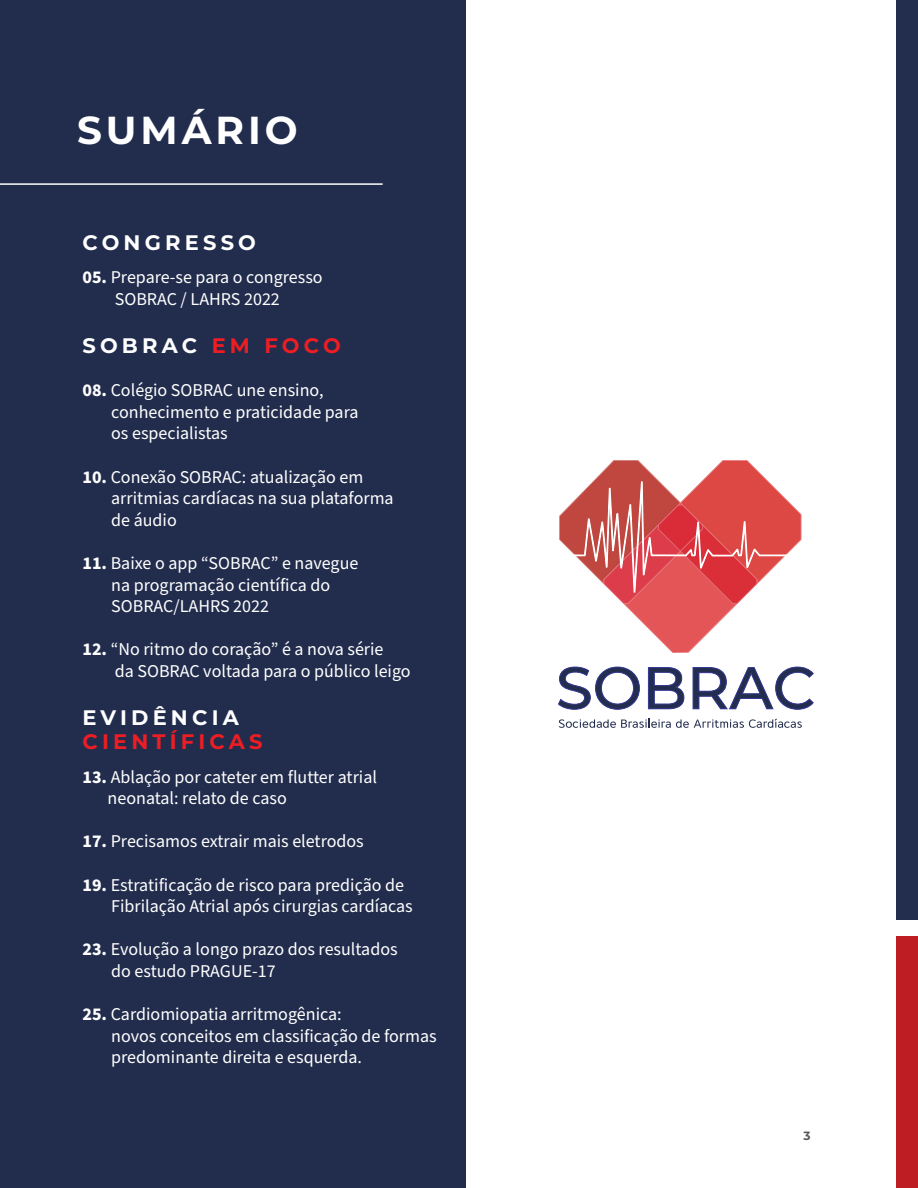
<style>
.page{position:relative;width:918px;height:1188px;background:#fff}
.page>*{position:absolute;margin:0;border:0;box-sizing:border-box;transform-origin:0 0}
.t1{font:500 58.95px "Montserrat";color:#232d4e}
.t2{font:700 39px "Montserrat";letter-spacing:.1em;color:#fff}
.t3{font:700 21px "Montserrat";letter-spacing:.2em;color:#fff}
.t4{font:700 21px "Montserrat";letter-spacing:.2em;color:#ee1d23}
.t5{font:18px/21.6px "Source Sans Pro";color:#fff}
.t6{font:700 12px "Montserrat";color:#57585a}
.s1{font-weight:700}
.s2{color:#ee1d23}
</style>
<div class="page">
<div style="left:0;top:0;width:465px;height:1188px;background:#222d4d"></div>
<div style="left:897px;top:0;width:21px;height:920px;background:#232d4e"></div>
<div style="left:897px;top:936px;width:21px;height:252px;background:#be1e23"></div>
<hr style="left:0;top:183px;width:383px;height:2px;background:#fff">
<svg style="left:559px;top:719px;width:243px;height:9px"></svg>
<svg style="left:559px;top:460px;width:242px;height:193px"></svg>
<h2 class="t2" style="left:77px;top:102px;width:222px">SUMÁRIO</h2>
<p class="t3" style="left:82px;top:227px;width:175px">CONGRESSO</p>
<p class="t5" style="left:82px;top:267px;width:242px;text-align:center"><span class="s1">05.</span> Prepare-se para o congresso<br>SOBRAC / LAHRS 2022</p>
<p class="t3" style="left:82px;top:330px;width:260px">SOBRAC <span class="s2">EM FOCO</span></p>
<p class="t5" style="left:111px;top:380px;width:249px;text-indent:-29px"><span class="s1">08.</span> Colégio SOBRAC une ensino, conhecimento e praticidade para os especialistas</p>
<p class="t5" style="left:111px;top:466px;width:284px;text-indent:-29px"><span class="s1">10.</span> Conexão SOBRAC: atualização em arritmias cardíacas na sua plataforma de áudio</p>
<p class="t5" style="left:111px;top:553px;width:249px;text-indent:-29px"><span class="s1">11.</span> Baixe o app “SOBRAC” e navegue na programação científica do<br>SOBRAC/LAHRS 2022</p>
<p class="t5" style="left:115px;top:639px;width:297px;text-indent:-32px"><span class="s1">12.</span> “No ritmo do coração” é a nova série<br>da SOBRAC voltada para o público leigo</p>
<p class="t3" style="left:82px;top:702px;width:158px">EVIDÊNCIA</p>
<p class="t4" style="left:82px;top:726px;width:182px">CIENTÍFICAS</p>
<p class="t5" style="left:108px;top:766px;width:271px;text-indent:-25px"><span class="s1">13.</span> Ablação por cateter em flutter atrial neonatal: relato de caso</p>
<p class="t5" style="left:82px;top:831px;width:283px"><span class="s1">17.</span> Precisamos extrair mais eletrodos</p>
<p class="t5" style="left:111px;top:874px;width:303px;text-indent:-29px"><span class="s1">19.</span> Estratificação de risco para predição de<br>Fibrilação Atrial após cirurgias cardíacas</p>
<p class="t5" style="left:111px;top:939px;width:288px;text-indent:-29px"><span class="s1">23.</span> Evolução a longo prazo dos resultados do estudo PRAGUE-17</p>
<p class="t5" style="left:111px;top:1004px;width:327px;text-indent:-29px"><span class="s1">25.</span> Cardiomiopatia arritmogênica:<br>novos conceitos em classificação de formas predominante direita e esquerda.</p>
<h1 class="t1" style="left:556px;top:647px;width:261px">SOBRAC</h1>
<p class="t6" style="left:804px;top:1127px;width:9px">3</p>
</div>
